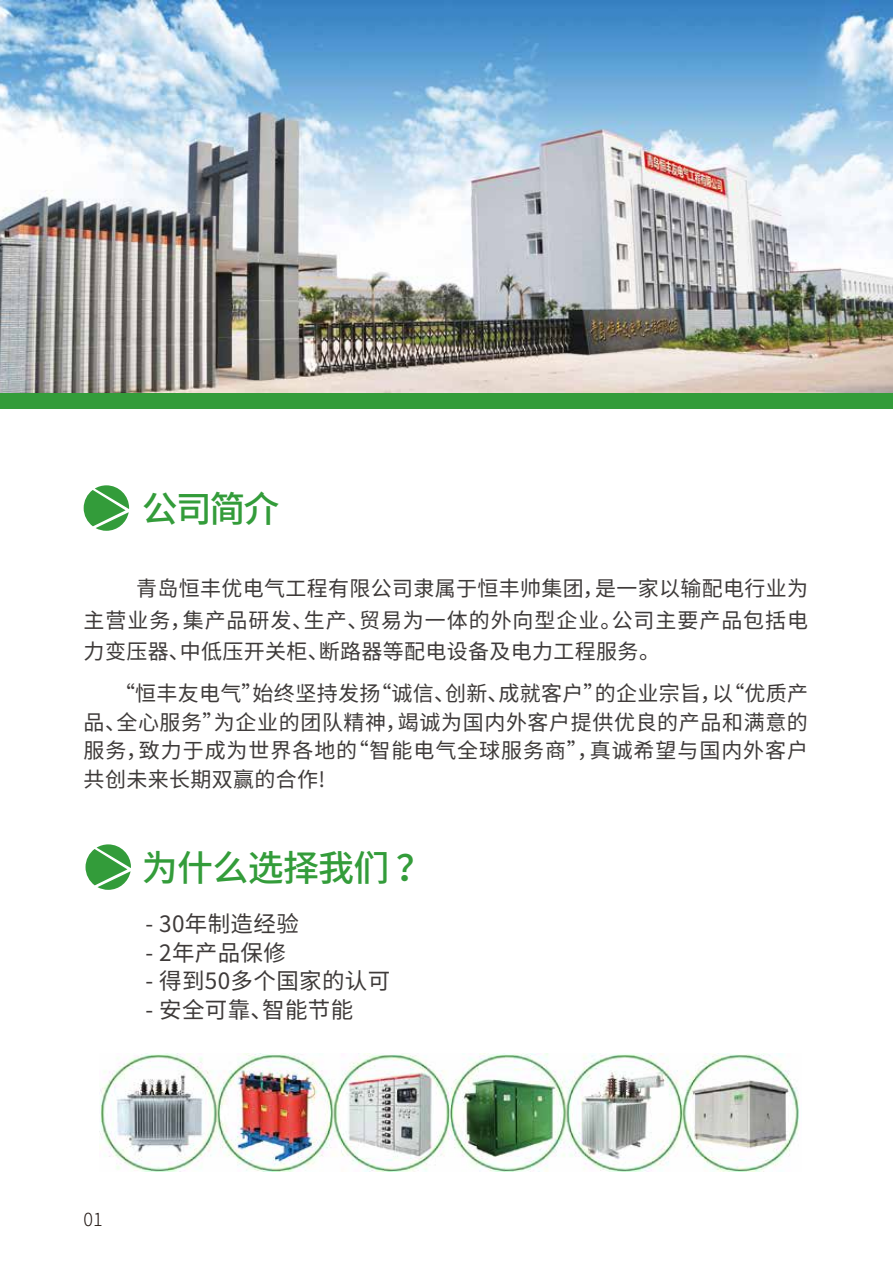
<style>
.page{position:relative;width:893px;height:1263px;background:#fff}
.page>*{position:absolute;margin:0;border:0;box-sizing:border-box;transform-origin:0 0}
.t1{font:500 36px "Source Han Sans CN";letter-spacing:-.02em;color:#339c3a}
.t2{font:22.5px "Source Han Sans CN";letter-spacing:.015em;color:#3e3a39}
.t3{font:21px/28.5px "Source Han Sans CN";letter-spacing:.045em;color:#3e3a39;text-align:justify}
.t4{font:300 18px "Source Han Sans CN";color:#221815}
</style>
<div class="page">
<svg style="left:84px;top:485px;width:45px;height:46px"></svg>
<img style="left:0;top:0;width:893px;height:393px">
<div style="left:0;top:393px;width:893px;height:15px;background:#339c3a"></div>
<svg style="left:86px;top:844px;width:45px;height:46px"></svg>
<img style="left:100px;top:1053px;width:699px;height:118px">
<h1 class="t1" style="left:142px;top:488px;width:139px">公司简介</h1>
<p class="t3" style="left:84px;top:573px;width:726px;line-height:31.5px;text-indent:52px">青岛恒丰优电气工程有限公司隶属于恒丰帅集团，是一家以输配电行业为主营业务，集产品研发、生产、贸易为一体的外向型企业。公司主要产品包括电力变压器、中低压开关柜、断路器等配电设备及电力工程服务。</p>
<p class="t3" style="left:84px;top:680px;width:726px;text-indent:30px">“恒丰友电气”始终坚持发扬“诚信、创新、成就客户”的企业宗旨，以“优质产品、全心服务”为企业的团队精神，竭诚为国内外客户提供优良的产品和满意的服务，致力于成为世界各地的“智能电气全球服务商”，真诚希望与国内外客户共创未来长期双赢的合作!</p>
<h1 class="t1" style="left:142px;top:847px;width:292px">为什么选择我们 ？</h1>
<p class="t2" style="left:146px;top:911px;width:155px">- 30年制造经验</p>
<p class="t2" style="left:146px;top:940px;width:142px">- 2年产品保修</p>
<p class="t2" style="left:146px;top:968px;width:246px">- 得到50多个国家的认可</p>
<p class="t2" style="left:146px;top:997px;width:209px">- 安全可靠、智能节能</p>
<p class="t4" style="left:84px;top:1209px;width:21px">01</p>
</div>
